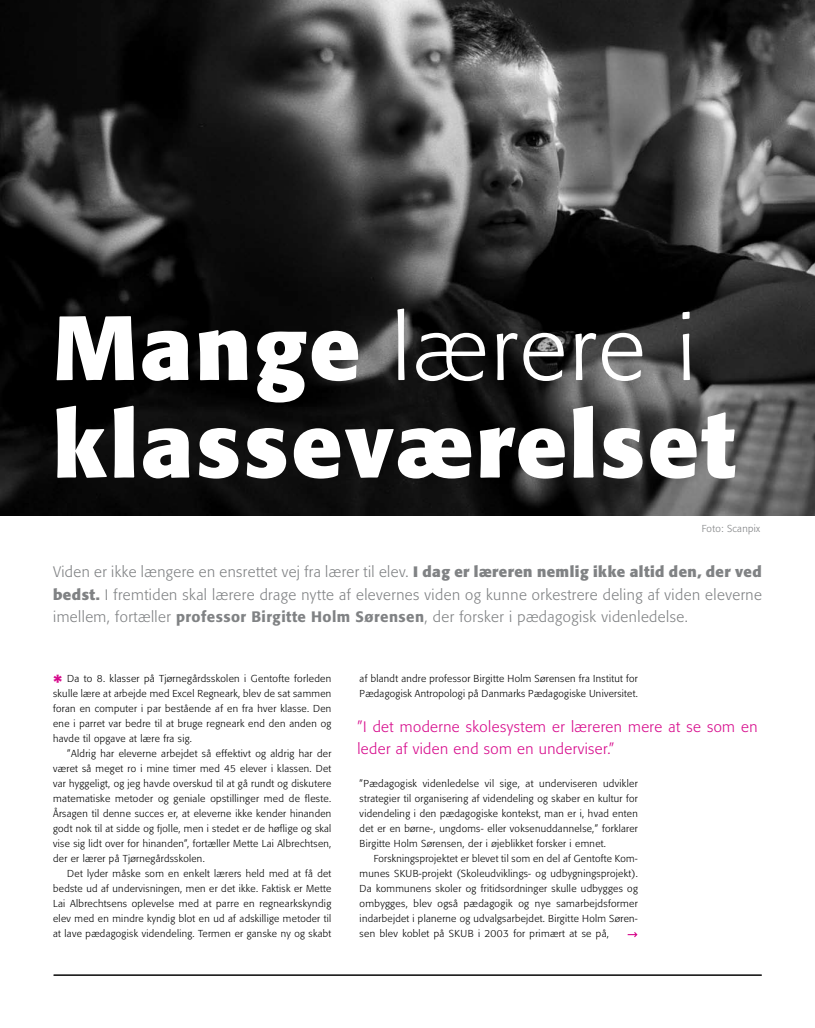
<style>
.page{position:relative;width:815px;height:1028px;background:#fff}
.page>*{position:absolute;margin:0;border:0;box-sizing:border-box;transform-origin:0 0}
.t1{font:700 90px/97.5px "Formata";letter-spacing:.03em;color:#fff}
.t2{font:300 15px/22.5px "Formata";letter-spacing:.03em;color:#808284;text-align:justify}
.t3{font:300 15px/22.5px "Formata";letter-spacing:.03em;color:#d70b8c}
.t4{font:300 10px/15px "Formata";letter-spacing:.03em;color:#000;text-align:justify}
.t5{font:300 10px "Formata";letter-spacing:.03em;color:#808284}
.s1{font-weight:300}
.s2{font-weight:700}
.s3{font-weight:500}
.s4{font-weight:500;font-size:20px;color:#d70b8c}
</style>
<div class="page">
<hr style="left:53px;top:974px;width:708px;height:1px;background:#000">
<img style="left:0;top:0;width:815px;height:515px">
<svg style="left:628px;top:932px;width:10px;height:5px"></svg>
<hr style="left:54px;top:974px;width:708px;height:1px;background:#000">
<h1 class="t1" style="left:53px;top:299px;width:683px">Mange <span class="s1">lærere i </span>klasseværelset</h1>
<p class="t5" style="left:702px;top:523px;width:60px">Foto: Scanpix</p>
<p class="t2" style="left:53px;top:561px;width:710px">Viden er ikke længere en ensrettet vej fra lærer til elev. <span class="s2">I dag er læreren nemlig ikke altid den, der ved bedst.</span> I fremtiden skal lærere drage nytte af elevernes viden og kunne orkestrere deling af viden eleverne imellem, fortæller <span class="s3">professor Birgitte Holm Sørensen</span>, der forsker i pædagogisk videnledelse.</p>
<p class="t4" style="left:53px;top:671px;width:280px"><span class="s4">*</span> Da to 8. klasser på Tjørnegårdsskolen i Gentofte forleden skulle lære at arbejde med Excel Regneark, blev de sat sammen foran en computer i par bestående af en fra hver klasse. Den ene i parret var bedre til at bruge regneark end den anden og havde til opgave at lære fra sig.</p>
<p class="t4" style="left:53px;top:746px;width:280px;text-indent:14px">”Aldrig har eleverne arbejdet så effektivt og aldrig har der været så meget ro i mine timer med 45 elever i klassen. Det var hyggeligt, og jeg havde overskud til at gå rundt og diskutere matematiske metoder og geniale opstillinger med de fleste.<br>Årsagen til denne succes er, at eleverne ikke kender hinanden godt nok til at sidde og fjolle, men i stedet er de høflige og skal vise sig lidt over for hinanden”, fortæller Mette Lai Albrechtsen, der er lærer på Tjørnegårdsskolen.</p>
<p class="t4" style="left:53px;top:866px;width:280px;text-indent:14px">Det lyder måske som en enkelt lærers held med at få det bedste ud af undervisningen, men er det ikke. Faktisk er Mette Lai Albrechtsens oplevelse med at parre en regnearkskyndig elev med en mindre kyndig blot en ud af adskillige metoder til at lave pædagogisk videndeling. Termen er ganske ny og skabt</p>
<p class="t4" style="left:360px;top:671px;width:280px">af blandt andre professor Birgitte Holm Sørensen fra Institut for<br>Pædagogisk Antropologi på Danmarks Pædagogiske Universitet.</p>
<h2 class="t3" style="left:357px;top:715px;width:402px">”I det moderne skolesystem er læreren mere at se som en leder af viden end som en underviser.”</h2>
<p class="t4" style="left:360px;top:776px;width:280px">”Pædagogisk videnledelse vil sige, at underviseren udvikler strategier til organisering af videndeling og skaber en kultur for videndeling i den pædagogiske kontekst, man er i, hvad enten det er en børne-, ungdoms- eller voksenuddannelse,” forklarer Birgitte Holm Sørensen, der i øjeblikket forsker i emnet.</p>
<p class="t4" style="left:360px;top:851px;width:280px;text-indent:14px">Forskningsprojektet er blevet til som en del af Gentofte Kom&shy;munes SKUB-projekt (Skoleudviklings- og udbygningsprojekt).<br>Da kommunens skoler og fritidsordninger skulle udbygges og ombygges, blev også pædagogik og nye samarbejdsformer indarbejdet i planerne og udvalgsarbejdet. Birgitte Holm Søren&shy;sen blev koblet på SKUB i 2003 for primært at se på,</p>
</div>
